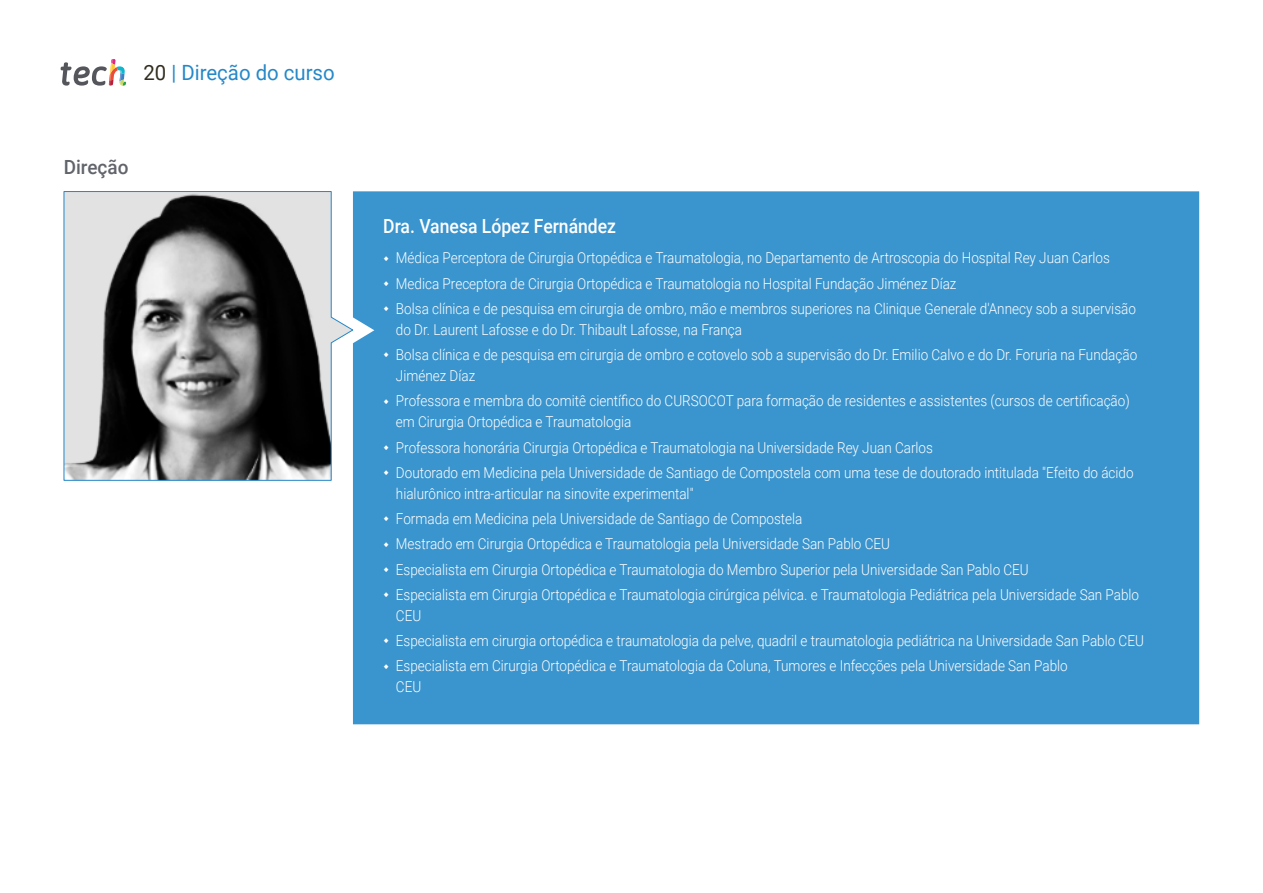
<style>
.page{position:relative;width:1263px;height:893px;background:#fff}
.page>*{position:absolute;margin:0;border:0;box-sizing:border-box;transform-origin:0 0}
.t1{font:21px "Roboto";color:#2488c9}
.t2{font:500 19.5px "Roboto";color:#fff;scale:.9 1}
.t3{font:500 19.5px "Roboto";color:#61646a}
.t4{font:300 15px/25.2px "Roboto";color:#fff;scale:.9 1}
.s1{color:#312e20}
</style>
<div class="page">
<svg style="left:61px;top:59px;width:65px;height:27px"></svg>
<div style="left:353px;top:191px;width:846px;height:533px;background:#3a94ce"></div>
<svg style="left:64px;top:191px;width:289px;height:290px;background:#858686"></svg>
<svg style="left:384px;top:256px;width:4px;height:5px"></svg>
<svg style="left:384px;top:281px;width:4px;height:5px"></svg>
<svg style="left:384px;top:306px;width:4px;height:5px"></svg>
<svg style="left:384px;top:352px;width:4px;height:5px"></svg>
<svg style="left:384px;top:399px;width:4px;height:5px"></svg>
<svg style="left:384px;top:445px;width:4px;height:5px"></svg>
<svg style="left:384px;top:470px;width:4px;height:5px"></svg>
<svg style="left:384px;top:516px;width:4px;height:5px"></svg>
<svg style="left:384px;top:542px;width:4px;height:5px"></svg>
<svg style="left:384px;top:567px;width:4px;height:5px"></svg>
<svg style="left:384px;top:592px;width:4px;height:5px"></svg>
<svg style="left:384px;top:638px;width:4px;height:5px"></svg>
<svg style="left:384px;top:664px;width:4px;height:5px"></svg>
<h1 class="t1" style="left:144px;top:57px;width:193px"><span class="s1">20</span> | Direção do curso</h1>
<h2 class="t3" style="left:64px;top:154px;width:66px">Direção</h2>
<h2 class="t2" style="left:383px;top:212px;width:260px">Dra. Vanesa López Fernández</h2>
<p class="t4" style="left:396px;top:245px;width:824px">Médica Perceptora de Cirurgia Ortopédica e Traumatologia, no Departamento de Artroscopia do Hospital Rey Juan Carlos<br>Medica Preceptora de Cirurgia Ortopédica e Traumatologia no Hospital Fundação Jiménez Díaz<br>Bolsa clínica e de pesquisa em cirurgia de ombro, mão e membros superiores na Clinique Generale d'Annecy sob a supervisão</p>
<p class="t4" style="left:396px;top:316px;width:825px">do Dr. Laurent Lafosse e do Dr. Thibault Lafosse, na França<br>Bolsa clínica e de pesquisa em cirurgia de ombro e cotovelo sob a supervisão do Dr. Emilio Calvo e do Dr. Foruria na Fundação</p>
<p class="t4" style="left:396px;top:363px;width:817px">Jiménez Díaz<br>Professora e membra do comitê científico do CURSOCOT para formação de residentes e assistentes (cursos de certificação)</p>
<p class="t4" style="left:396px;top:409px;width:821px">em Cirurgia Ortopédica e Traumatologia<br>Professora honorária Cirurgia Ortopédica e Traumatologia na Universidade Rey Juan Carlos<br>Doutorado em Medicina pela Universidade de Santiago de Compostela com uma tese de doutorado intitulada "Efeito do ácido</p>
<p class="t4" style="left:396px;top:480px;width:827px">hialurônico intra-articular na sinovite experimental"<br>Formada em Medicina pela Universidade de Santiago de Compostela<br>Mestrado em Cirurgia Ortopédica e Traumatologia pela Universidade San Pablo CEU<br>Especialista em Cirurgia Ortopédica e Traumatologia do Membro Superior pela Universidade San Pablo CEU<br>Especialista em Cirurgia Ortopédica e Traumatologia cirúrgica pélvica. e Traumatologia Pediátrica pela Universidade San Pablo</p>
<p class="t4" style="left:396px;top:602px;width:832px">CEU<br>Especialista em cirurgia ortopédica e traumatologia da pelve, quadril e traumatologia pediátrica na Universidade San Pablo CEU<br>Especialista em Cirurgia Ortopédica e Traumatologia da Coluna, Tumores e Infecções pela Universidade San Pablo</p>
<p class="t4" style="left:396px;top:674px;width:30px">CEU</p>
</div>
